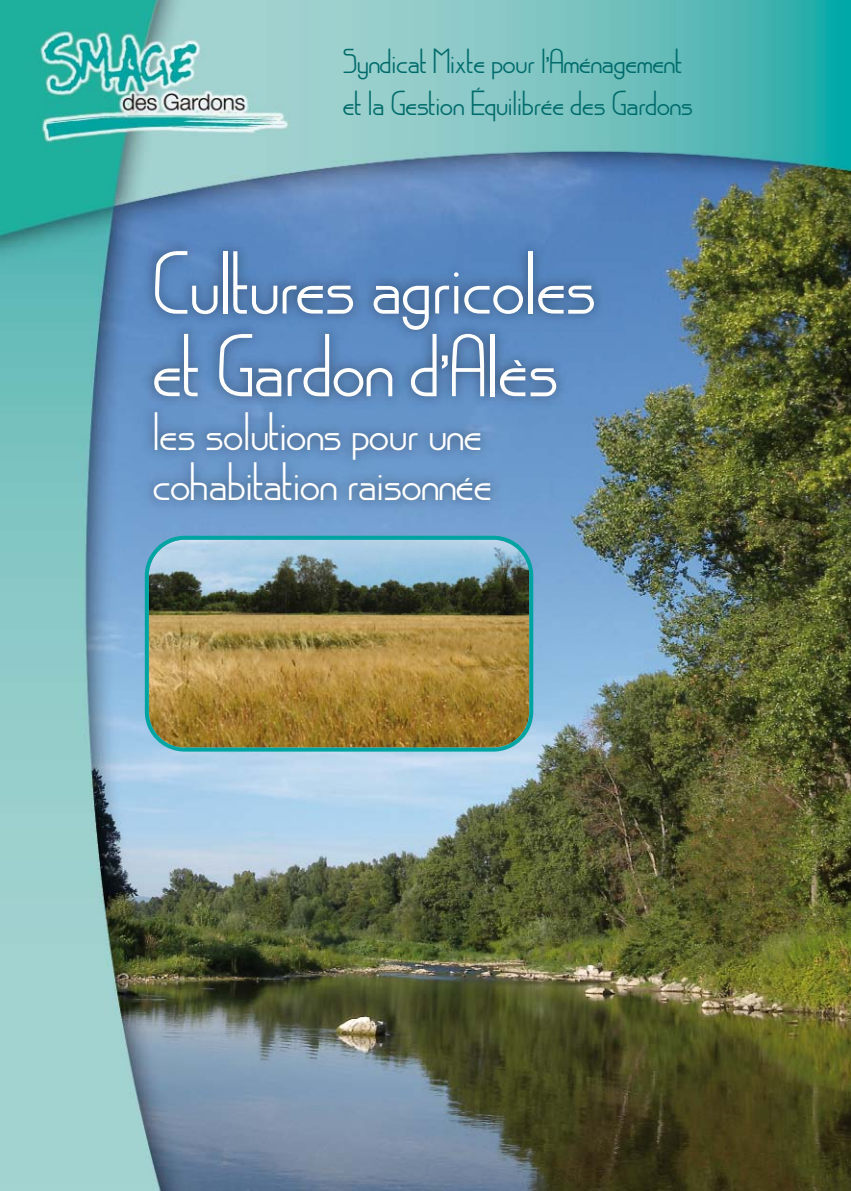
<style>
.page{position:relative;width:851px;height:1191px;background:#fff}
.page>*{position:absolute;margin:0;border:0;box-sizing:border-box;transform-origin:0 0}
.t1{font:79.2px/82.6px "Gardons Bold TT";color:#fff}
.t2{font:48px/50px "Gardons Bold TT";color:#fff}
.t3{font:31px/42.2px "Gardons Bold TT";color:#006b6b}
</style>
<div class="page">
<img style="left:0;top:0;width:850px;height:1191px">
<img style="left:103px;top:225px;width:546px;height:360px">
<img style="left:145px;top:536px;width:388px;height:215px">
<p class="t3" style="left:343px;top:43px;width:351px">Syndicat Mixte pour l’Aménagement et la Gestion Équilibrée des Gardons</p>
<h1 class="t1" style="left:152px;top:249px;width:444px">Cultures agricoles et Gardon d’Alès</h1>
<h2 class="t2" style="left:152px;top:411px;width:341px">les solutions pour une cohabitation raisonnée</h2>
</div>
